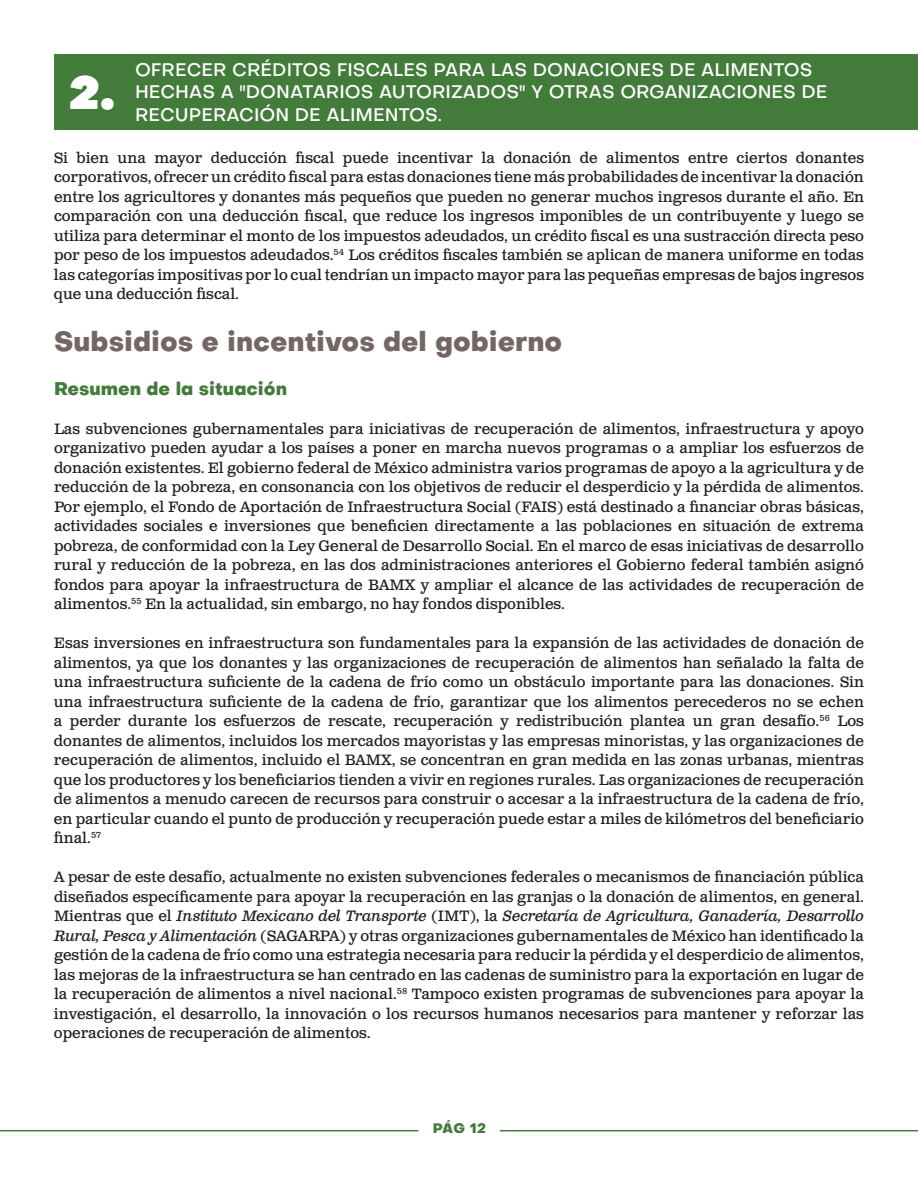
<style>
.page{position:relative;width:918px;height:1188px;background:#fff}
.page>*{position:absolute;margin:0;border:0;box-sizing:border-box;transform-origin:0 0}
.t1{font:45px "Objectivity Super";color:#fff}
.t2{font:800 27px "Objectivity";color:#736663}
.t3{font:500 18px/22.5px "Objectivity";color:#fff}
.t4{font:800 18px "Objectivity";color:#427b3a}
.t5{font:15px/19.5px "Clarendon Text Pro";color:#231f20;text-align:justify}
.t6{font:800 13.5px "Objectivity";color:#427b3a}
.s1{font-style:italic}
</style>
<div class="page">
<hr style="left:0;top:1130px;width:418px;height:1px;background:#427b3a">
<hr style="left:500px;top:1130px;width:418px;height:1px;background:#427b3a">
<div style="left:54px;top:54px;width:864px;height:76px;background:#427b3a"></div>
<h1 class="t1" style="left:69px;top:56px;width:47px">2.</h1>
<p class="t3" style="left:135px;top:58px;width:694px">OFRECER CRÉDITOS FISCALES PARA LAS DONACIONES DE ALIMENTOS<br>HECHAS A "DONATARIOS AUTORIZADOS" Y OTRAS ORGANIZACIONES DE</p>
<p class="t3" style="left:135px;top:103px;width:308px">RECUPERACIÓN DE ALIMENTOS.</p>
<p class="t5" style="left:54px;top:149px;width:812px">Si bien una mayor deducción fiscal puede incentivar la donación de alimentos entre ciertos donantes corporativos, ofrecer un crédito fiscal para estas donaciones tiene más probabilidades de incentivar la donación entre los agricultores y donantes más pequeños que pueden no generar muchos ingresos durante el año. En comparación con una deducción fiscal, que reduce los ingresos imponibles de un contribuyente y luego se utiliza para determinar el monto de los impuestos adeudados, un crédito fiscal es una sustracción directa peso por peso de los impuestos adeudados.<sup>54</sup> Los créditos fiscales también se aplican de manera uniforme en todas las categorías impositivas por lo cual tendrían un impacto mayor para las pequeñas empresas de bajos ingresos que una deducción fiscal.</p>
<h2 class="t2" style="left:54px;top:321px;width:510px">Subsidios e incentivos del gobierno</h2>
<p class="t4" style="left:54px;top:374px;width:235px">Resumen de la situación</p>
<p class="t5" style="left:54px;top:419px;width:812px">Las subvenciones gubernamentales para iniciativas de recuperación de alimentos, infraestructura y apoyo organizativo pueden ayudar a los países a poner en marcha nuevos programas o a ampliar los esfuerzos de donación existentes. El gobierno federal de México administra varios programas de apoyo a la agricultura y de reducción de la pobreza, en consonancia con los objetivos de reducir el desperdicio y la pérdida de alimentos.<br>Por ejemplo, el Fondo de Aportación de Infraestructura Social (FAIS) está destinado a financiar obras básicas, actividades sociales e inversiones que beneficien directamente a las poblaciones en situación de extrema pobreza, de conformidad con la Ley General de Desarrollo Social. En el marco de esas iniciativas de desarrollo rural y reducción de la pobreza, en las dos administraciones anteriores el Gobierno federal también asignó fondos para apoyar la infraestructura de BAMX y ampliar el alcance de las actividades de recuperación de alimentos.<sup>55</sup> En la actualidad, sin embargo, no hay fondos disponibles.</p>
<p class="t5" style="left:54px;top:634px;width:812px">Esas inversiones en infraestructura son fundamentales para la expansión de las actividades de donación de alimentos, ya que los donantes y las organizaciones de recuperación de alimentos han señalado la falta de una infraestructura suficiente de la cadena de frío como un obstáculo importante para las donaciones. Sin una infraestructura suficiente de la cadena de frío, garantizar que los alimentos perecederos no se echen a perder durante los esfuerzos de rescate, recuperación y redistribución plantea un gran desafío.<sup>56</sup> Los donantes de alimentos, incluidos los mercados mayoristas y las empresas minoristas, y las organizaciones de recuperación de alimentos, incluido el BAMX, se concentran en gran medida en las zonas urbanas, mientras que los productores y los beneficiarios tienden a vivir en regiones rurales. Las organizaciones de recuperación de alimentos a menudo carecen de recursos para construir o accesar a la infraestructura de la cadena de frío, en particular cuando el punto de producción y recuperación puede estar a miles de kilómetros del beneficiario final.<sup>57</sup></p>
<p class="t5" style="left:54px;top:868px;width:812px">A pesar de este desafío, actualmente no existen subvenciones federales o mecanismos de financiación pública diseñados específicamente para apoyar la recuperación en las granjas o la donación de alimentos, en general.<br>Mientras que el <span class="s1">Instituto Mexicano del Transporte</span> (IMT), la <span class="s1">Secretaría de Agricultura, Ganadería, Desarrollo Rural, Pesca y Alimentación</span> (SAGARPA) y otras organizaciones gubernamentales de México han identificado la gestión de la cadena de frío como una estrategia necesaria para reducir la pérdida y el desperdicio de alimentos, las mejoras de la infraestructura se han centrado en las cadenas de suministro para la exportación en lugar de la recuperación de alimentos a nivel nacional.<sup>58</sup> Tampoco existen programas de subvenciones para apoyar la investigación, el desarrollo, la innovación o los recursos humanos necesarios para mantener y reforzar las operaciones de recuperación de alimentos.</p>
<p class="t6" style="left:433px;top:1118px;width:55px">PÁG 12</p>
</div>
